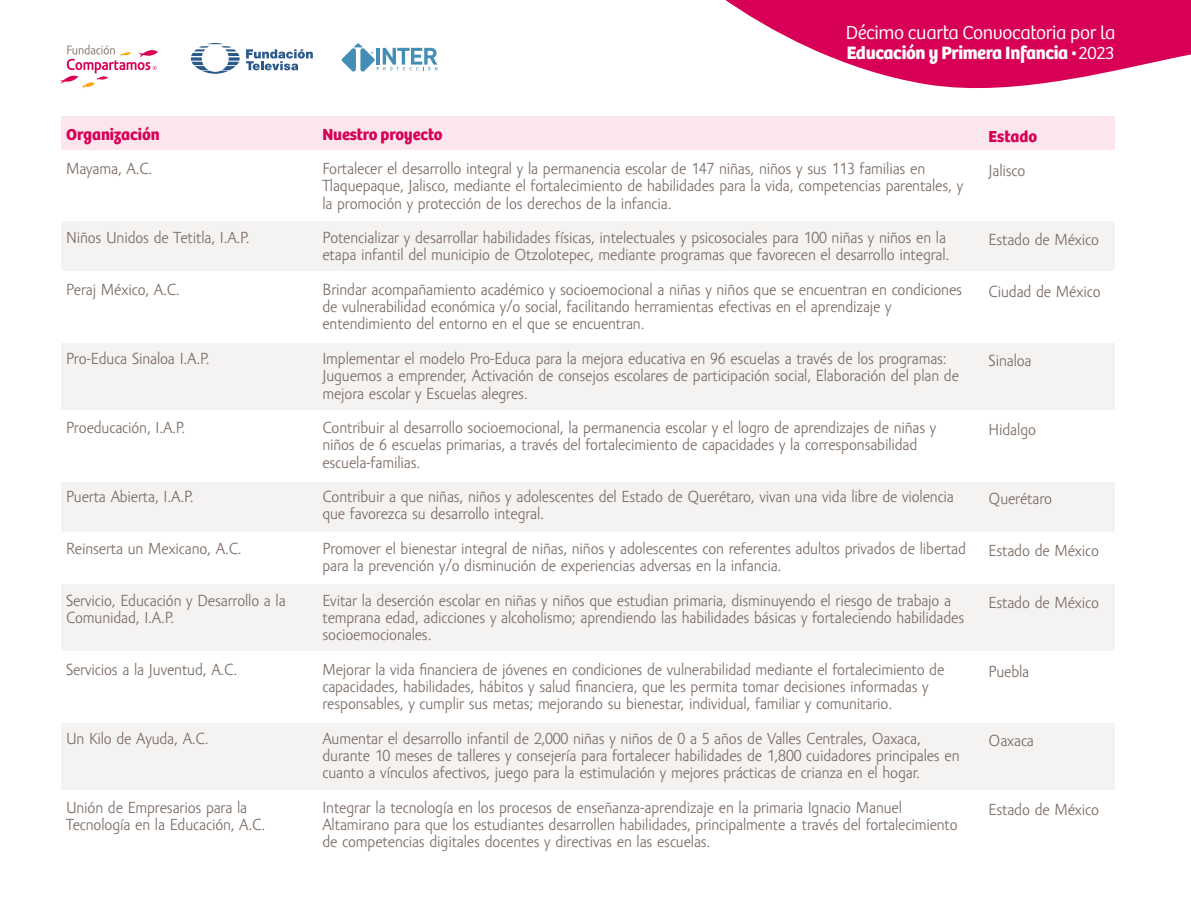
<style>
.page{position:relative;width:1191px;height:915px;background:#fff}
.page>*{position:absolute;margin:0;border:0;box-sizing:border-box;transform-origin:0 0}
.t1{font:300 19.5px "Bree";letter-spacing:-.02em;color:#fff}
.t2{font:700 18.6px "Bree";letter-spacing:-.02em;color:#fff}
.t3{font:16.5px/17.2px "Amor Sans Pro";letter-spacing:-.01em;color:#7d6e66}
.t4{font:700 16.5px "Bree";letter-spacing:-.01em;color:#d80056}
.s1{font-weight:300}
</style>
<div class="page">
<div style="left:62px;top:116px;width:1053px;height:34px;background:#fbe6ee"></div>
<div style="left:62px;top:221px;width:1053px;height:49px;background:#f5f3f2"></div>
<div style="left:62px;top:482px;width:1053px;height:49px;background:#f5f3f2"></div>
<div style="left:62px;top:342px;width:1053px;height:67px;background:#f5f3f2"></div>
<div style="left:62px;top:584px;width:1053px;height:66px;background:#f5f3f2"></div>
<div style="left:62px;top:722px;width:1053px;height:67px;background:#f5f3f2"></div>
<svg style="left:725px;top:0;width:466px;height:89px;fill:#d80056"></svg>
<svg style="left:59px;top:45px;width:99px;height:44px"></svg>
<svg style="left:191px;top:43px;width:49px;height:31px"></svg>
<svg style="left:246px;top:49px;width:67px;height:21px"></svg>
<svg style="left:341px;top:43px;width:96px;height:29px"></svg>
<p class="t1" style="left:846px;top:22px;width:271px">Décimo cuarta Convocatoria por la</p>
<p class="t2" style="left:847px;top:38px;width:269px">Educación y Primera Infancia<span class="s1">•2023</span></p>
<p class="t4" style="left:66px;top:121px;width:95px">Organización</p>
<p class="t3" style="left:66px;top:160px;width:88px">Mayama, A.C.</p>
<p class="t3" style="left:66px;top:229px;width:185px">Niños Unidos de Tetitla, I.A.P.</p>
<p class="t3" style="left:66px;top:281px;width:115px">Peraj México, A.C.</p>
<p class="t3" style="left:66px;top:350px;width:145px">Pro-Educa Sinaloa I.A.P.</p>
<p class="t3" style="left:66px;top:419px;width:121px">Proeducación, I.A.P.</p>
<p class="t3" style="left:66px;top:488px;width:129px">Puerta Abierta, I.A.P.</p>
<p class="t3" style="left:66px;top:540px;width:177px">Reinserta un Mexicano, A.C.</p>
<p class="t3" style="left:66px;top:592px;width:221px">Servicio, Educación y Desarrollo a la<br>Comunidad, I.A.P.</p>
<p class="t3" style="left:66px;top:661px;width:173px">Servicios a la Juventud, A.C.</p>
<p class="t3" style="left:66px;top:730px;width:144px">Un Kilo de Ayuda, A.C.</p>
<p class="t3" style="left:66px;top:799px;width:201px">Unión de Empresarios para la<br>Tecnología en la Educación, A.C.</p>
<p class="t4" style="left:322px;top:121px;width:122px">Nuestro proyecto</p>
<p class="t3" style="left:322px;top:160px;width:642px">Fortalecer el desarrollo integral y la permanencia escolar de 147 niñas, niños y sus 113 familias en<br>Tlaquepaque, Jalisco, mediante el fortalecimiento de habilidades para la vida, competencias parentales, y la promoción y protección de los derechos de la infancia.</p>
<p class="t3" style="left:322px;top:229px;width:628px">Potencializar y desarrollar habilidades físicas, intelectuales y psicosociales para 100 niñas y niños en la etapa infantil del municipio de Otzolotepec, mediante programas que favorecen el desarrollo integral.</p>
<p class="t3" style="left:322px;top:281px;width:641px">Brindar acompañamiento académico y socioemocional a niñas y niños que se encuentran en condiciones de vulnerabilidad económica y/o social, facilitando herramientas efectivas en el aprendizaje y entendimiento del entorno en el que se encuentran.</p>
<p class="t3" style="left:322px;top:350px;width:638px">Implementar el modelo Pro-Educa para la mejora educativa en 96 escuelas a través de los programas:<br>Juguemos a emprender, Activación de consejos escolares de participación social, Elaboración del plan de mejora escolar y Escuelas alegres.</p>
<p class="t3" style="left:322px;top:419px;width:615px">Contribuir al desarrollo socioemocional, la permanencia escolar y el logro de aprendizajes de niñas y niños de 6 escuelas primarias, a través del fortalecimiento de capacidades y la corresponsabilidad escuela-familias.</p>
<p class="t3" style="left:322px;top:488px;width:633px">Contribuir a que niñas, niños y adolescentes del Estado de Querétaro, vivan una vida libre de violencia que favorezca su desarrollo integral.</p>
<p class="t3" style="left:322px;top:540px;width:645px">Promover el bienestar integral de niñas, niños y adolescentes con referentes adultos privados de libertad para la prevención y/o disminución de experiencias adversas en la infancia.</p>
<p class="t3" style="left:322px;top:591px;width:643px">Evitar la deserción escolar en niñas y niños que estudian primaria, disminuyendo el riesgo de trabajo a temprana edad, adicciones y alcoholismo; aprendiendo las habilidades básicas y fortaleciendo habilidades socioemocionales.</p>
<p class="t3" style="left:322px;top:660px;width:623px">Mejorar la vida financiera de jóvenes en condiciones de vulnerabilidad mediante el fortalecimiento de capacidades, habilidades, hábitos y salud financiera, que les permita tomar decisiones informadas y responsables, y cumplir sus metas; mejorando su bienestar, individual, familiar y comunitario.</p>
<p class="t3" style="left:322px;top:729px;width:638px">Aumentar el desarrollo infantil de 2,000 niñas y niños de 0 a 5 años de Valles Centrales, Oaxaca, durante 10 meses de talleres y consejería para fortalecer habilidades de 1,800 cuidadores principales en cuanto a vínculos afectivos, juego para la estimulación y mejores prácticas de crianza en el hogar.</p>
<p class="t3" style="left:322px;top:798px;width:637px">Integrar la tecnología en los procesos de enseñanza-aprendizaje en la primaria Ignacio Manuel<br>Altamirano para que los estudiantes desarrollen habilidades, principalmente a través del fortalecimiento de competencias digitales docentes y directivas en las escuelas.</p>
<p class="t4" style="left:988px;top:123px;width:50px">Estado</p>
<p class="t3" style="left:988px;top:162px;width:38px">Jalisco</p>
<p class="t3" style="left:988px;top:231px;width:112px">Estado de México</p>
<p class="t3" style="left:988px;top:283px;width:113px">Ciudad de México</p>
<p class="t3" style="left:988px;top:352px;width:44px">Sinaloa</p>
<p class="t3" style="left:988px;top:421px;width:49px">Hidalgo</p>
<p class="t3" style="left:988px;top:490px;width:65px">Querétaro</p>
<p class="t3" style="left:988px;top:542px;width:112px">Estado de México</p>
<p class="t3" style="left:988px;top:594px;width:112px">Estado de México</p>
<p class="t3" style="left:988px;top:663px;width:42px">Puebla</p>
<p class="t3" style="left:988px;top:732px;width:47px">Oaxaca</p>
<p class="t3" style="left:988px;top:801px;width:112px">Estado de México</p>
</div>
